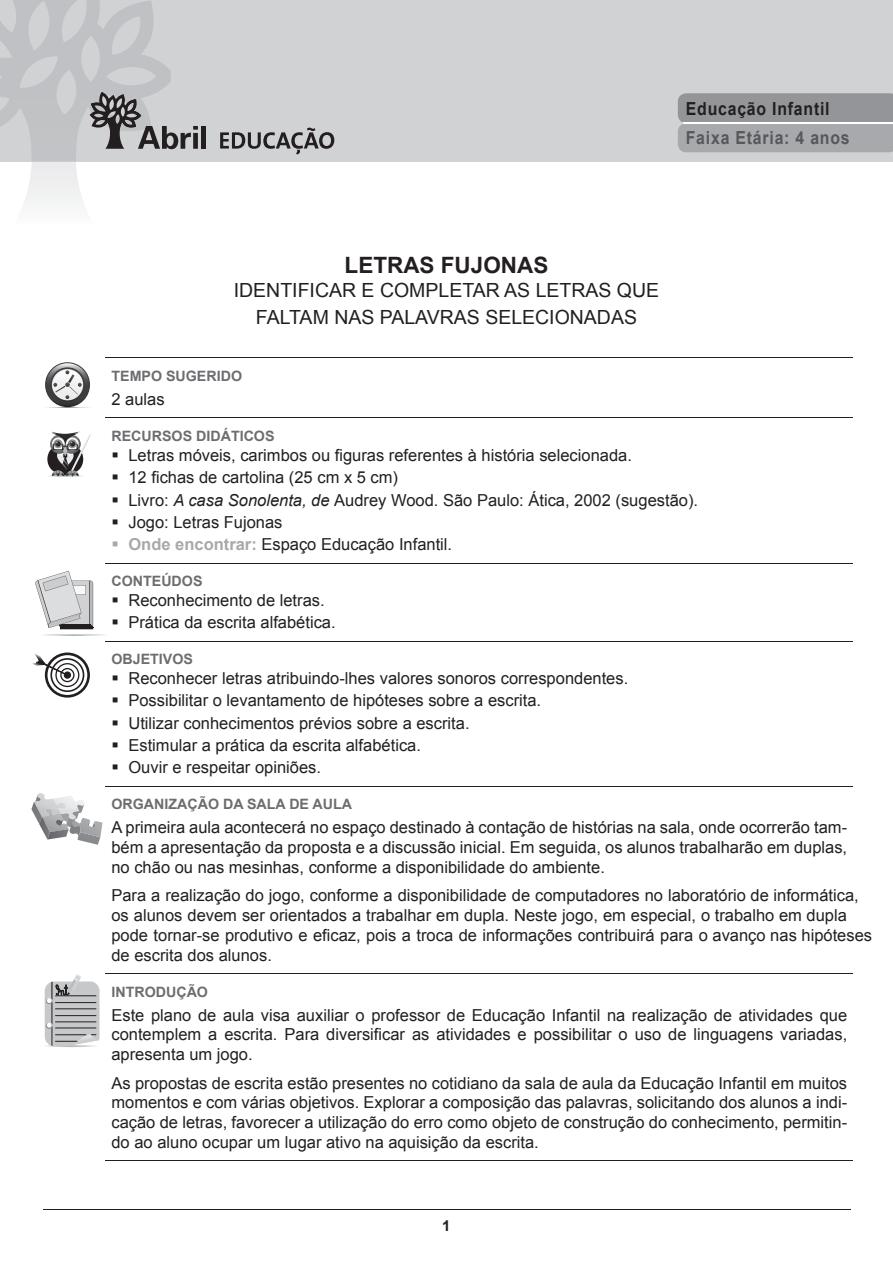
<style>
.page{position:relative;width:893px;height:1263px;background:#fff}
.page>*{position:absolute;margin:0;border:0;box-sizing:border-box;transform-origin:0 0}
.t1{font:700 22.5px "Arial";color:#231f20}
.t2{font:19.5px/27px "Arial";color:#231f20;text-align:center}
.t3{font:700 18px "Arial";letter-spacing:.05em;color:#57585a;scale:.88 1}
.t4{font:700 18px "Arial";letter-spacing:.05em;color:#231f20;scale:.88 1}
.t5{font:16.5px/19.8px "Arial";color:#231f20;text-align:justify}
.t6{font:700 15px "Arial";color:#231f20}
.t7{font:700 14.25px "Arial";color:#6c6d70}
.s1{font-style:italic}
.s2{color:#a8a9ad}
.s3{font-weight:700;color:#a8a9ad}
.s4{font-style:inherit}
</style>
<div class="page">
<div style="left:0;top:0;width:893px;height:162px;background:#d1d2d4"></div>
<svg style="left:220px;top:128px;width:114px;height:26px"></svg>
<div style="left:201px;top:126px;width:5px;height:23px;background:#231f20"></div>
<svg style="left:0;top:0;width:198px;height:205px"></svg>
<hr style="left:105px;top:358px;width:748px;height:1px;background:#231f20">
<hr style="left:105px;top:418px;width:748px;height:1px;background:#231f20">
<hr style="left:105px;top:563px;width:748px;height:1px;background:#231f20">
<hr style="left:105px;top:641px;width:748px;height:1px;background:#231f20">
<hr style="left:105px;top:786px;width:748px;height:1px;background:#231f20">
<hr style="left:105px;top:973px;width:748px;height:1px;background:#231f20">
<hr style="left:105px;top:1160px;width:748px;height:1px;background:#231f20">
<svg style="left:45px;top:362px;width:45px;height:46px"></svg>
<svg style="left:47px;top:431px;width:44px;height:46px"></svg>
<svg style="left:35px;top:571px;width:69px;height:65px"></svg>
<div style="left:45px;top:652px;width:45px;height:46px;border:3px solid #231f20;border-radius:50%"></div>
<div style="left:50px;top:658px;width:34px;height:34px;border:2px solid #231f20;border-radius:50%"></div>
<svg style="left:36px;top:657px;width:44px;height:31px"></svg>
<svg style="left:31px;top:793px;width:72px;height:52px"></svg>
<hr style="left:43px;top:1209px;width:807px;height:1px;background:#231f20">
<svg style="left:678px;top:93px;width:215px;height:59px;background:#9d9fa2"></svg>
<hr style="left:683px;top:122px;width:210px;height:2px;background:#fff">
<svg style="left:44px;top:974px;width:56px;height:73px;background:#bebec0"></svg>
<p class="t4" style="left:686px;top:97px;width:165px">Educação Infantil</p>
<p class="t3" style="left:686px;top:126px;width:188px">Faixa Etária: 4 anos</p>
<h1 class="t1" style="left:345px;top:251px;width:205px">LETRAS FUJONAS</h1>
<p class="t2" style="left:234px;top:277px;width:427px">IDENTIFICAR E COMPLETAR AS LETRAS QUE<br>FALTAM NAS PALAVRAS SELECIONADAS</p>
<p class="t7" style="left:111px;top:367px;width:132px">TEMPO SUGERIDO</p>
<p class="t5" style="left:111px;top:390px;width:55px">2 aulas</p>
<p class="t7" style="left:111px;top:427px;width:165px">RECURSOS DIDÁTICOS</p>
<p class="t5" style="left:111px;top:445px;width:522px">▪ Letras móveis, carimbos ou figuras referentes à história selecionada.</p>
<p class="t5" style="left:111px;top:468px;width:288px">▪ 12 fichas de cartolina (25 cm x 5 cm)</p>
<p class="t5" style="left:111px;top:490px;width:588px">▪ Livro: <span class="s1">A casa Sonolenta, de</span> Audrey Wood. São Paulo: Ática, 2002 (sugestão).</p>
<p class="t5" style="left:111px;top:512px;width:173px">▪ Jogo: Letras Fujonas</p>
<p class="t5" style="left:111px;top:535px;width:342px"><span class="s2">▪</span> <span class="s3">Onde encontrar:</span> Espaço Educação Infantil.</p>
<p class="t7" style="left:111px;top:572px;width:93px">CONTEÚDOS</p>
<p class="t5" style="left:111px;top:590px;width:215px">▪ Reconhecimento de letras.</p>
<p class="t5" style="left:111px;top:613px;width:226px">▪ Prática da escrita alfabética.</p>
<p class="t7" style="left:111px;top:650px;width:83px">OBJETIVOS</p>
<p class="t5" style="left:111px;top:668px;width:518px">▪ Reconhecer letras atribuindo-lhes valores sonoros correspondentes.</p>
<p class="t5" style="left:111px;top:691px;width:431px">▪ Possibilitar o levantamento de hipóteses sobre a escrita.</p>
<p class="t5" style="left:111px;top:713px;width:360px">▪ Utilizar conhecimentos prévios sobre a escrita.</p>
<p class="t5" style="left:111px;top:735px;width:311px">▪ Estimular a prática da escrita alfabética.</p>
<p class="t5" style="left:111px;top:758px;width:211px">▪ Ouvir e respeitar opiniões.</p>
<p class="t7" style="left:111px;top:795px;width:242px">ORGANIZAÇÃO DA SALA DE AULA</p>
<p class="t5" style="left:111px;top:818px;width:737px">A primeira aula acontecerá no espaço destinado à contação de histórias na sala, onde ocorrerão tam&shy;bém a apresentação da proposta e a discussão inicial. Em seguida, os alunos trabalharão em duplas, no chão ou nas mesinhas, conforme a disponibilidade do ambiente.</p>
<p class="t5" style="left:111px;top:886px;width:762px;text-align:left">Para a realização do jogo, conforme a disponibilidade de computadores no laborató<span class="s4">rio de informática, </span>os alunos devem ser orientados a trabalhar em dupla. Neste jogo, em especial, o <span class="s4">trabalho em dupla </span>pode tornar-se produtivo e eficaz, pois a troca de informações contribuirá para o <span class="s4">avanço nas hipóteses </span>de escrita dos alunos.</p>
<p class="t7" style="left:111px;top:982px;width:98px">INTRODUÇÃO</p>
<p class="t5" style="left:111px;top:1005px;width:737px">Este plano de aula visa auxiliar o professor de Educação Infantil na realização de atividades que contemplem a escrita. Para diversificar as atividades e possibilitar o uso de linguagens variadas, apresenta um jogo.</p>
<p class="t5" style="left:111px;top:1073px;width:737px">As propostas de escrita estão presentes no cotidiano da sala de aula da Educação Infantil em muitos momentos e com várias objetivos. Explorar a composição das palavras, solicitando dos alunos a indi&shy;cação de letras, favorecer a utilização do erro como objeto de construção do conhecimento, permitin&shy;do ao aluno ocupar um lugar ativo na aquisição da escrita.</p>
<p class="t6" style="left:442px;top:1216px;width:10px">1</p>
</div>
